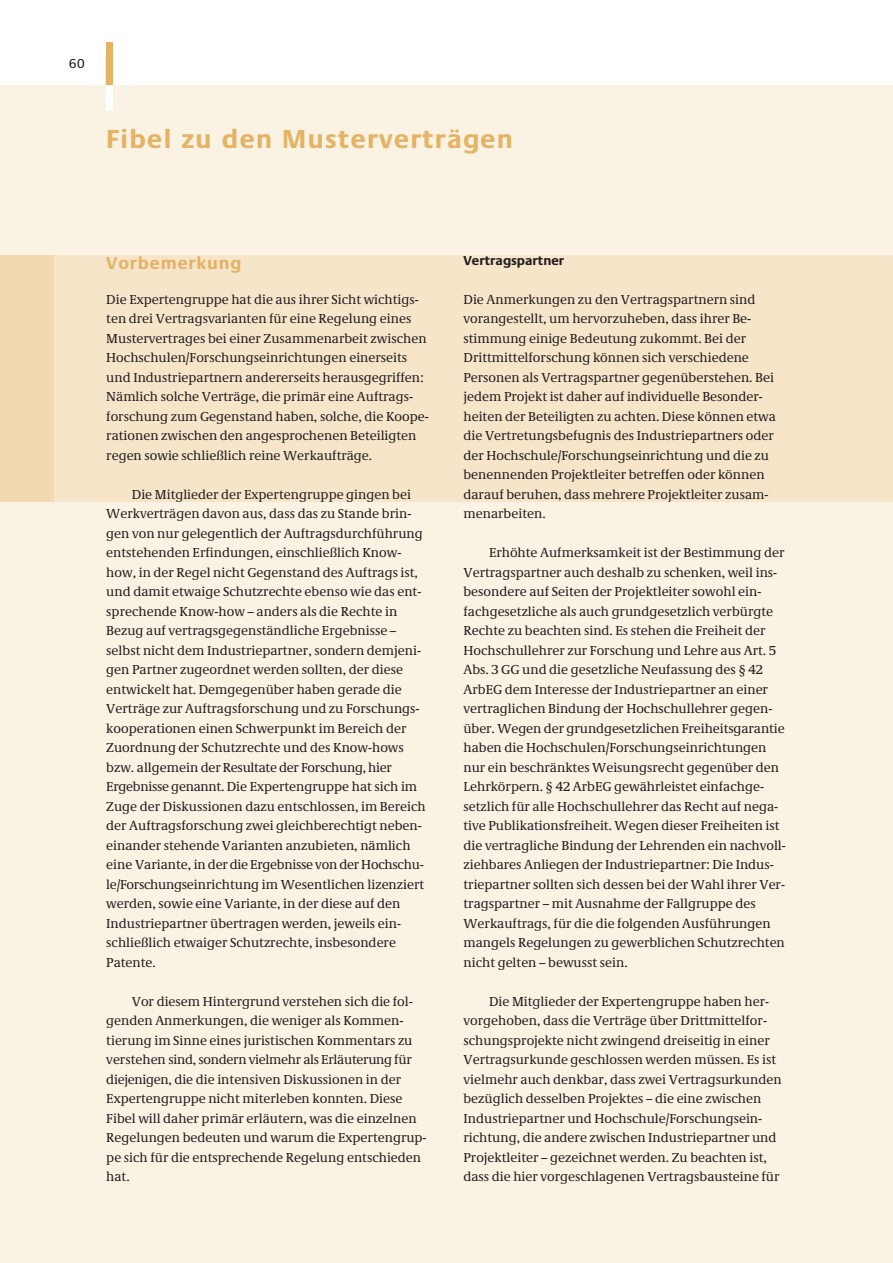
<style>
.page{position:relative;width:893px;height:1263px;background:#fff}
.page>*{position:absolute;margin:0;border:0;box-sizing:border-box;transform-origin:0 0}
.t1{font:700 27px "Neue Praxis";letter-spacing:.05em;color:#e4b364}
.t2{font:700 18px "Neue Praxis";letter-spacing:.05em;color:#e4b364}
.t3{font:13.5px/19.5px "Neue Demos";color:#231f20}
.t4{font:700 13.5px "Neue Praxis";color:#231f20}
.t5{font:13.5px "Neue Praxis";color:#231f20}
</style>
<div class="page">
<div style="left:0;top:85px;width:893px;height:1178px;background:#faf2e3"></div>
<div style="left:0;top:255px;width:893px;height:247px;background:#f6e5c9"></div>
<div style="left:0;top:255px;width:53px;height:247px;background:#f3d9b2"></div>
<div style="left:106px;top:43px;width:7px;height:42px;background:#e4b364"></div>
<div style="left:106px;top:85px;width:7px;height:26px;background:#fff"></div>
<p class="t5" style="left:69px;top:55px;width:18px">60</p>
<h1 class="t1" style="left:106px;top:122px;width:408px">Fibel zu den Musterverträgen</h1>
<h2 class="t2" style="left:106px;top:252px;width:136px">Vorbemerkung</h2>
<p class="t3" style="left:106px;top:289px;width:324px">Die Expertengruppe hat die aus ihrer Sicht wichtigs&shy;ten drei Vertragsvarianten für eine Regelung eines Mustervertrages bei einer Zusammenarbeit zwischen Hochschulen/Forschungseinrichtungen einerseits und Industriepartnern andererseits herausgegriffen:<br>Nämlich solche Verträge, die primär eine Auftrags&shy;forschung zum Gegenstand haben, solche, die Koope&shy;rationen zwischen den angesprochenen Beteiligten regen sowie schließlich reine Werkaufträge.</p>
<p class="t3" style="left:106px;top:484px;width:321px;text-indent:26px">Die Mitglieder der Expertengruppe gingen bei Werkverträgen davon aus, dass das zu Stande brin&shy;gen von nur gelegentlich der Auftragsdurchführung entstehenden Erfindungen, einschließlich Know&shy;how, in der Regel nicht Gegenstand des Auftrags ist, und damit etwaige Schutzrechte ebenso wie das ent&shy;sprechende Know-how – anders als die Rechte in Bezug auf vertragsgegenständliche Ergebnisse – selbst nicht dem Industriepartner, sondern demjeni&shy;gen Partner zugeordnet werden sollten, der diese entwickelt hat. Demgegenüber haben gerade die Verträge zur Auftragsforschung und zu Forschungs&shy;kooperationen einen Schwerpunkt im Bereich der Zuordnung der Schutzrechte und des Know-hows bzw. allgemein der Resultate der Forschung, hier Ergebnisse genannt. Die Expertengruppe hat sich im Zuge der Diskussionen dazu entschlossen, im Bereich der Auftragsforschung zwei gleichberechtigt neben&shy;einander stehende Varianten anzubieten, nämlich eine Variante, in der die Ergebnisse von der Hochschu&shy;le/Forschungseinrichtung im Wesentlichen lizenziert werden, sowie eine Variante, in der diese auf den Industriepartner übertragen werden, jeweils ein&shy;schließlich etwaiger Schutzrechte, insbesondere Patente.</p>
<p class="t3" style="left:106px;top:991px;width:322px;text-indent:26px">Vor diesem Hintergrund verstehen sich die fol&shy;genden Anmerkungen, die weniger als Kommen&shy;tierung im Sinne eines juristischen Kommentars zu verstehen sind, sondern vielmehr als Erläuterung für diejenigen, die die intensiven Diskussionen in der Expertengruppe nicht miterleben konnten. Diese Fibel will daher primär erläutern, was die einzelnen Regelungen bedeuten und warum die Expertengrup&shy;pe sich für die entsprechende Regelung entschieden hat.</p>
<p class="t4" style="left:463px;top:252px;width:102px">Vertragspartner</p>
<p class="t3" style="left:463px;top:289px;width:314px">Die Anmerkungen zu den Vertragspartnern sind vorangestellt, um hervorzuheben, dass ihrer Be&shy;stimmung einige Bedeutung zukommt. Bei der Drittmittelforschung können sich verschiedene Personen als Vertragspartner gegenüberstehen. Bei jedem Projekt ist daher auf individuelle Besonder&shy;heiten der Beteiligten zu achten. Diese können etwa die Vertretungsbefugnis des Industriepartners oder der Hochschule/Forschungseinrichtung und die zu benennenden Projektleiter betreffen oder können darauf beruhen, dass mehrere Projektleiter zusam&shy;menarbeiten.</p>
<p class="t3" style="left:463px;top:543px;width:324px;text-indent:26px">Erhöhte Aufmerksamkeit ist der Bestimmung der Vertragspartner auch deshalb zu schenken, weil ins&shy;besondere auf Seiten der Projektleiter sowohl ein&shy;fachgesetzliche als auch grundgesetzlich verbürgte Rechte zu beachten sind. Es stehen die Freiheit der Hochschullehrer zur Forschung und Lehre aus Art. 5<br>Abs. 3 GG und die gesetzliche Neufassung des § 42<br>ArbEG dem Interesse der Industriepartner an einer vertraglichen Bindung der Hochschullehrer gegen&shy;über. Wegen der grundgesetzlichen Freiheitsgarantie haben die Hochschulen/Forschungseinrichtungen nur ein beschränktes Weisungsrecht gegenüber den Lehrkörpern. § 42 ArbEG gewährleistet einfachge&shy;setzlich für alle Hochschullehrer das Recht auf nega&shy;tive Publikationsfreiheit. Wegen dieser Freiheiten ist die vertragliche Bindung der Lehrenden ein nachvoll&shy;ziehbares Anliegen der Industriepartner: Die Indus&shy;triepartner sollten sich dessen bei der Wahl ihrer Ver&shy;tragspartner – mit Ausnahme der Fallgruppe des Werkauftrags, für die die folgenden Ausführungen mangels Regelungen zu gewerblichen Schutzrechten nicht gelten – bewusst sein.</p>
<p class="t3" style="left:463px;top:991px;width:320px;text-indent:26px">Die Mitglieder der Expertengruppe haben her&shy;vorgehoben, dass die Verträge über Drittmittelfor&shy;schungsprojekte nicht zwingend dreiseitig in einer Vertragsurkunde geschlossen werden müssen. Es ist vielmehr auch denkbar, dass zwei Vertragsurkunden bezüglich desselben Projektes – die eine zwischen Industriepartner und Hochschule/Forschungsein&shy;richtung, die andere zwischen Industriepartner und Projektleiter – gezeichnet werden. Zu beachten ist, dass die hier vorgeschlagenen Vertragsbausteine für</p>
</div>
